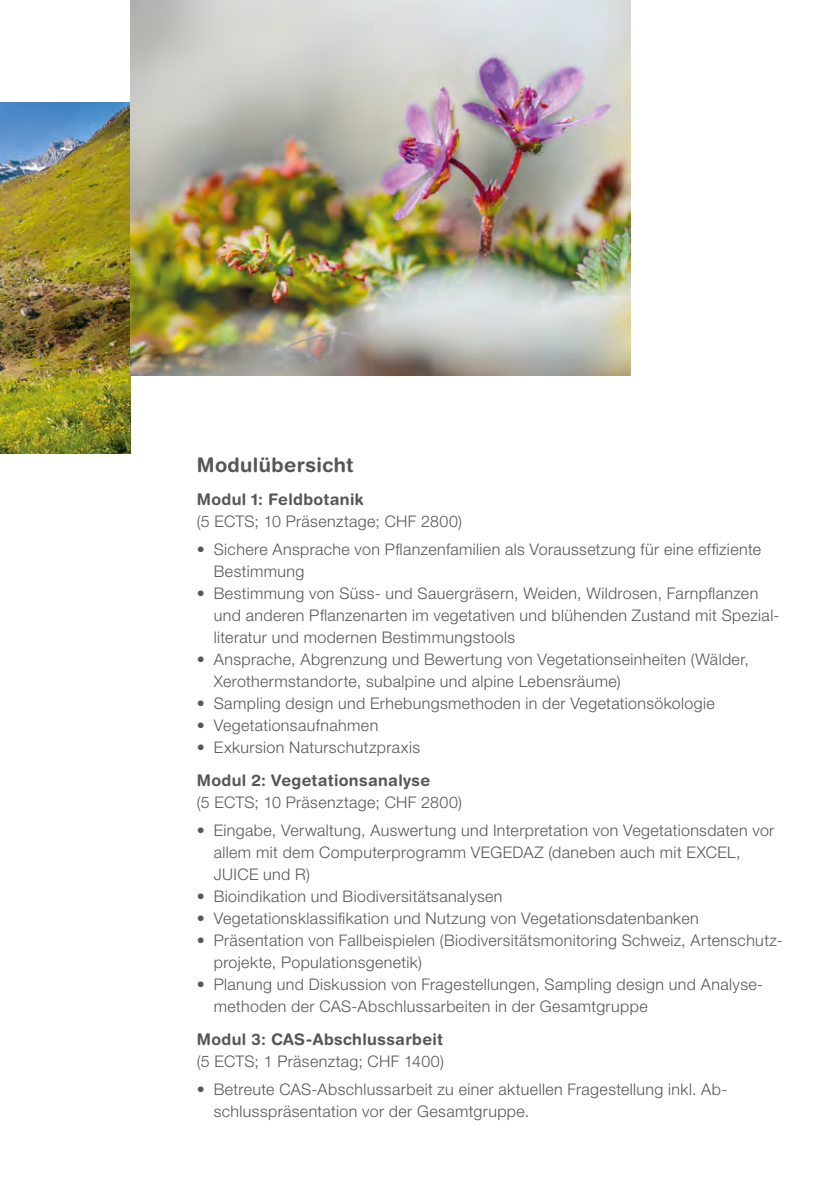
<style>
.page{position:relative;width:828px;height:1191px;background:#fff}
.page>*{position:absolute;margin:0;border:0;box-sizing:border-box;transform-origin:0 0}
.t1{font:700 20px "Helvetica Rounded LT Std";letter-spacing:.02em;color:#575756}
.t2{font:300 16px/22px "Helvetica Neue LT Pro";letter-spacing:.025em;color:#575756}
.t3{font:700 16px "Helvetica Rounded LT Std";letter-spacing:.02em;color:#575756}
</style>
<div class="page">
<img style="left:0;top:103px;width:130px;height:351px">
<img style="left:130px;top:0;width:500px;height:376px">
<p class="t1" style="left:197px;top:452px;width:158px">Modulübersicht</p>
<p class="t3" style="left:197px;top:490px;width:168px">Modul 1: Feldbotanik</p>
<p class="t2" style="left:197px;top:510px;width:267px">(5 ECTS; 10 Präsenztage; CHF 2800)</p>
<p class="t2" style="left:214px;top:538px;width:549px;text-indent:-17px">• Sichere Ansprache von Pflanzenfamilien als Voraussetzung für eine effiziente<br>Bestimmung</p>
<p class="t2" style="left:214px;top:582px;width:567px;text-indent:-17px">• Bestimmung von Süss- und Sauergräsern, Weiden, Wildrosen, Farnpflanzen und anderen Pflanzenarten im vegetativen und blühenden Zustand mit Spezial&shy;literatur und modernen Bestimmungstools</p>
<p class="t2" style="left:214px;top:648px;width:536px;text-indent:-17px">• Ansprache, Abgrenzung und Bewertung von Vegetationseinheiten (Wälder,<br>Xerothermstandorte, subalpine und alpine Lebensräume)</p>
<p class="t2" style="left:197px;top:692px;width:519px">• Sampling design und Erhebungsmethoden in der Vegetationsökologie</p>
<p class="t2" style="left:197px;top:714px;width:183px">• Vegetationsaufnahmen</p>
<p class="t2" style="left:197px;top:736px;width:225px">• Exkursion Naturschutzpraxis</p>
<p class="t3" style="left:197px;top:771px;width:235px">Modul 2: Vegetationsanalyse</p>
<p class="t2" style="left:197px;top:791px;width:267px">(5 ECTS; 10 Präsenztage; CHF 2800)</p>
<p class="t2" style="left:214px;top:819px;width:562px;text-indent:-17px">• Eingabe, Verwaltung, Auswertung und Interpretation von Vegetationsdaten vor allem mit dem Computerprogramm VEGEDAZ (daneben auch mit EXCEL,<br>JUICE und R)</p>
<p class="t2" style="left:197px;top:885px;width:307px">• Bioindikation und Biodiversitätsanalysen</p>
<p class="t2" style="left:197px;top:907px;width:503px">• Vegetationsklassifikation und Nutzung von Vegetationsdatenbanken</p>
<p class="t2" style="left:214px;top:929px;width:570px;text-indent:-17px">• Präsentation von Fallbeispielen (Biodiversitätsmonitoring Schweiz, Artenschutz&shy;projekte, Populationsgenetik)</p>
<p class="t2" style="left:214px;top:973px;width:551px;text-indent:-17px">• Planung und Diskussion von Fragestellungen, Sampling design und Analyse&shy;methoden der CAS-Abschlussarbeiten in der Gesamtgruppe</p>
<p class="t3" style="left:197px;top:1030px;width:248px">Modul 3: CAS-Abschlussarbeit</p>
<p class="t2" style="left:197px;top:1050px;width:249px">(5 ECTS; 1 Präsenztag; CHF 1400)</p>
<p class="t2" style="left:214px;top:1078px;width:515px;text-indent:-17px">• Betreute CAS-Abschlussarbeit zu einer aktuellen Fragestellung inkl. Ab&shy;schlusspräsentation vor der Gesamtgruppe.</p>
</div>
